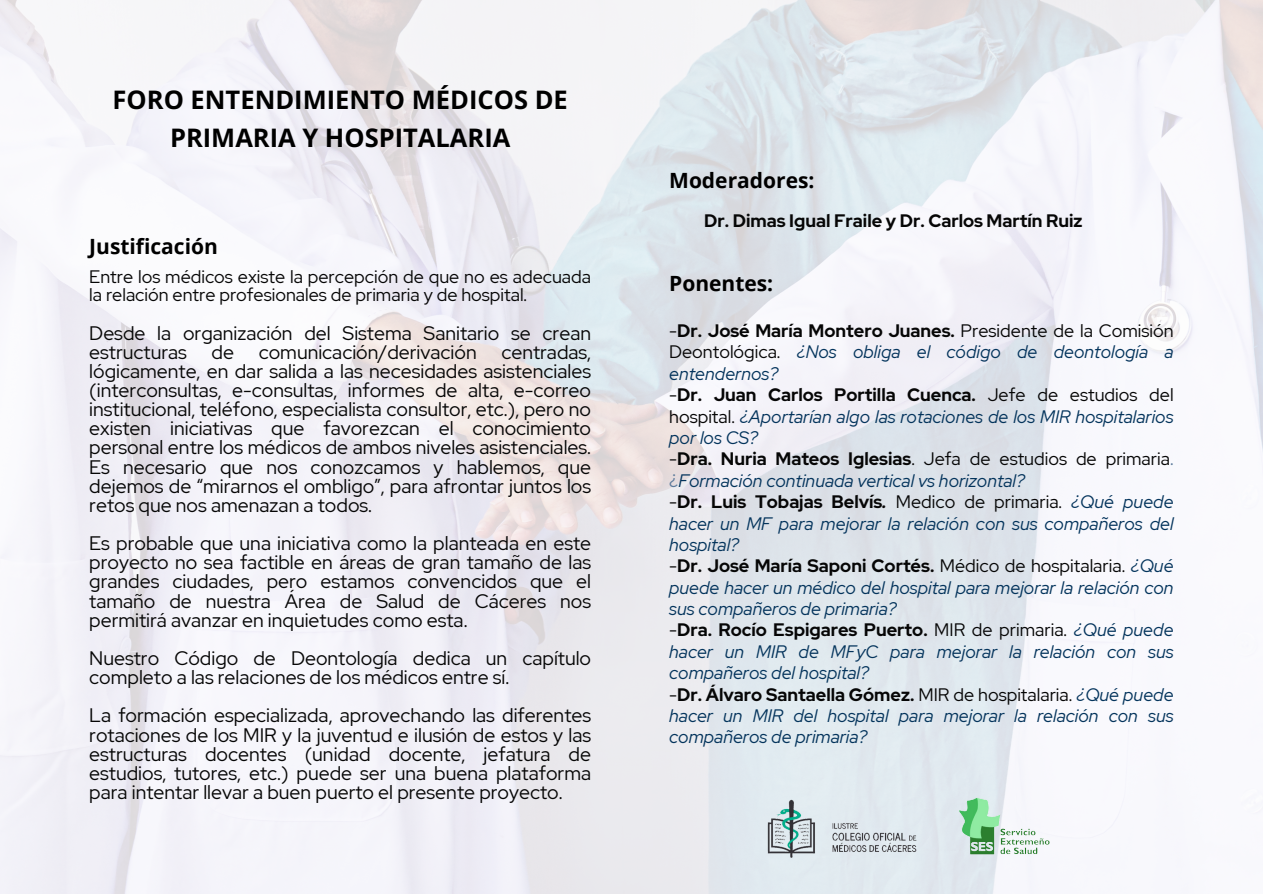
<style>
.page{position:relative;width:1263px;height:894px;background:#fff}
.page>*{position:absolute;margin:0;border:0;box-sizing:border-box;transform-origin:0 0}
.t1{font:700 25.5px/37.2px "Open Sans";color:#000;text-align:center}
.t2{font:700 21px "Open Sans";color:#000}
.t3{font:19.5px/19.2px "Red Hat Display";color:#060606;text-align:justify}
.t4{font:italic 18px/21.3px "Red Hat Display";color:#04345c;text-align:justify}
.t5{font:18px/18px "Red Hat Display";color:#060606}
.t6{font:700 18px "Red Hat Display";color:#060606}
.s1{font-style:normal;color:#060606}
.s2{font-weight:700;font-style:normal;color:#060606}
.s3{font-style:normal;color:#5c7a9b}
.s4{font-weight:700;color:#060606}
</style>
<div class="page">
<img style="left:0;top:0;width:1263px;height:893px">
<img style="left:747px;top:795px;width:180px;height:69px">
<img style="left:956px;top:792px;width:97px;height:73px">
<h2 class="t1" style="left:113px;top:81px;width:457px">FORO ENTENDIMIENTO MÉDICOS DE<br>PRIMARIA Y HOSPITALARIA</h2>
<p class="t2" style="left:89px;top:231px;width:130px">Justificación</p>
<p class="t5" style="left:89px;top:268px;width:503px">Entre los médicos existe la percepción de que no es adecuada la relación entre profesionales de primaria y de hospital.</p>
<p class="t3" style="left:89px;top:323px;width:503px">Desde la organización del Sistema Sanitario se crean estructuras</p>
<p class="t3" style="left:89px;top:342px;width:503px;text-indent:412px">centradas, lógicamente, en dar salida a las necesidades asistenciales (interconsultas, e-consultas, informes de alta, e-correo institucional, teléfono, especialista consultor, etc.), pero no existen iniciativas que favorezcan el conocimiento personal entre los médicos de ambos niveles asistenciales.<br>Es necesario que nos conozcamos y hablemos, que dejemos de “mirarnos el ombligo”, para afrontar juntos los retos que nos amenazan a todos.</p>
<p class="t3" style="left:89px;top:533px;width:503px">Es probable que una iniciativa como la planteada en este proyecto no sea factible en áreas de gran tamaño de las grandes ciudades, pero estamos convencidos que el tamaño de nuestra Área de Salud de Cáceres nos permitirá avanzar en inquietudes como esta.</p>
<p class="t3" style="left:89px;top:648px;width:503px">Nuestro Código de Deontología dedica un capítulo completo a las relaciones de los médicos entre sí.</p>
<p class="t3" style="left:89px;top:705px;width:503px">La formación especializada, aprovechando las diferentes rotaciones de los MIR y la juventud e ilusión de estos y las estructuras docentes (unidad docente, jefatura de estudios, tutores, etc.) puede ser una buena plataforma para intentar llevar a buen puerto el presente proyecto.</p>
<p class="t3" style="left:212px;top:342px;width:24px">de</p>
<p class="t3" style="left:259px;top:342px;width:219px">comunicación/derivación</p>
<p class="t2" style="left:669px;top:166px;width:147px">Moderadores:</p>
<h2 class="t6" style="left:704px;top:209px;width:380px">Dr. Dimas Igual Fraile y Dr. Carlos Martín Ruiz</h2>
<p class="t2" style="left:669px;top:268px;width:106px">Ponentes:</p>
<p class="t4" style="left:669px;top:320px;width:506px"><span class="s1">-</span><span class="s2">Dr. José María Montero Juanes.</span> <span class="s1">Presidente de la Comisión Deontológica.</span> ¿Nos obliga el código de deontología a entendernos?</p>
<h2 class="t4" style="left:669px;top:384px;width:506px"><span class="s1">-</span><span class="s2">Dr. Juan Carlos Portilla Cuenca.</span> <span class="s1">Jefe de estudios del hospital.</span> ¿Aportarían algo las rotaciones de los MIR hospitalarios por los CS?</h2>
<p class="t4" style="left:669px;top:448px;width:506px"><span class="s1">-</span><span class="s2">Dra. Nuria Mateos Iglesias</span><span class="s1">. Jefa de estudios de primaria</span><span class="s3">. ¿</span>Formación continuada vertical vs horizontal?</p>
<p class="t4" style="left:669px;top:491px;width:506px"><span class="s1">-</span><span class="s2">Dr. Luis Tobajas Belvís</span><span class="s4">.</span> <span class="s1">Medico de primaria.</span> ¿Qué puede hacer un MF para mejorar la relación con sus compañeros del hospital?</p>
<p class="t4" style="left:669px;top:555px;width:506px"><span class="s1">-</span><span class="s2">Dr. José María Saponi Cortés.</span> <span class="s1">Médico de hospitalaria.</span> ¿Qué puede hacer un médico del hospital para mejorar la relación con sus compañeros de primaria?</p>
<p class="t4" style="left:669px;top:619px;width:506px"><span class="s1">-</span><span class="s2">Dra. Rocío Espigares Puerto.</span> <span class="s1">MIR de primaria.</span> ¿Qué puede hacer un MIR de MFyC para mejorar la relación con sus compañeros del hospital?</p>
<p class="t4" style="left:669px;top:683px;width:506px"><span class="s1">-</span><span class="s2">Dr. Álvaro Santaella Gómez.</span> <span class="s1">MIR de hospitalaria.</span> ¿Qué puede hacer un MIR del hospital para mejorar la relación con sus compañeros de primaria?</p>
</div>
